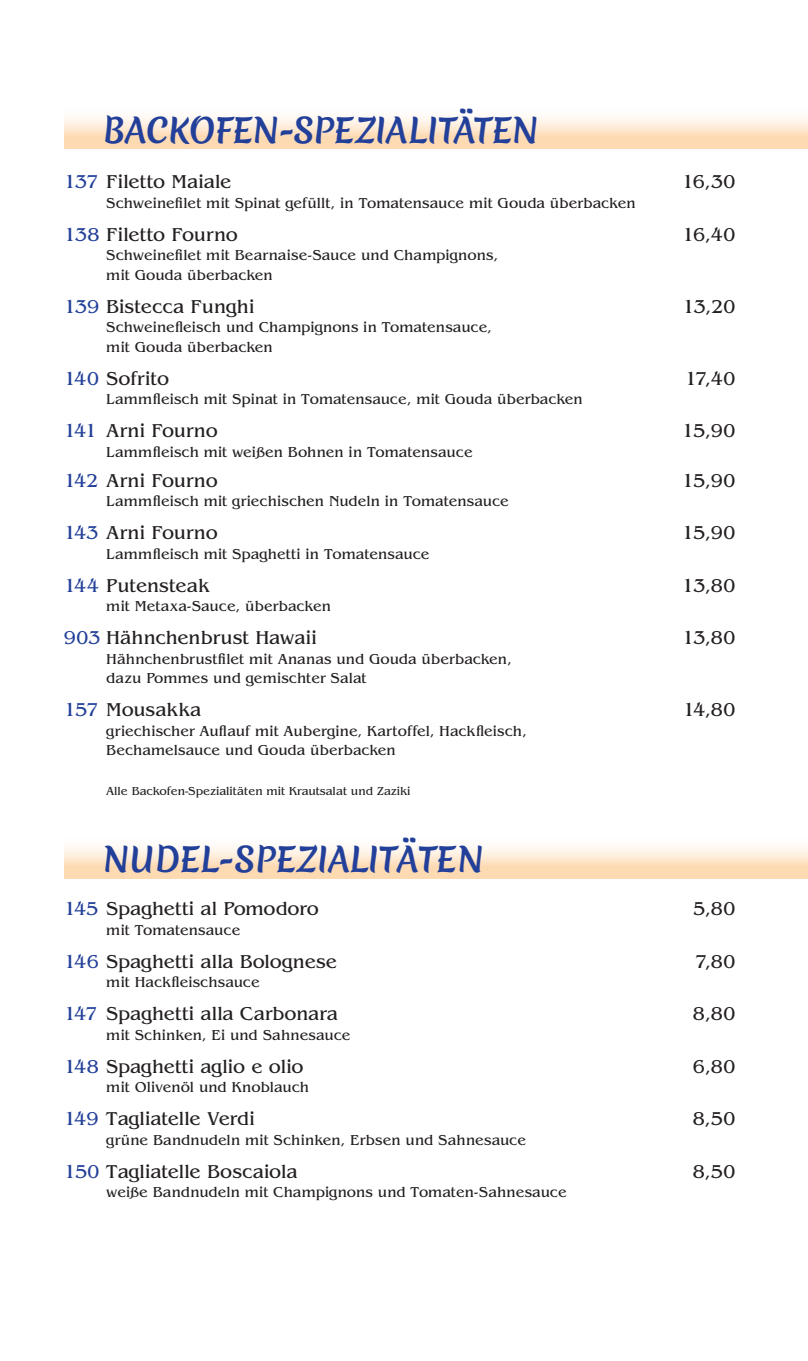
<style>
.page{position:relative;width:808px;height:1361px;background:#fff}
.page>*{position:absolute;margin:0;border:0;box-sizing:border-box;transform-origin:0 0}
.t1{font:700 33px "Merienda";color:#223f99}
.t2{font:19.5px "Benguiat Std";letter-spacing:-.005em;color:#231f20}
.t3{font:15px/19.5px "Benguiat Std";color:#231f20}
.t4{font:12px "Benguiat Std";color:#231f20}
.s1{color:#223f99}
</style>
<div class="page">
<div style="left:64px;top:106px;width:744px;height:43px;background:linear-gradient(to bottom,#feffff,#fed2a2)"></div>
<div style="left:64px;top:836px;width:744px;height:43px;background:linear-gradient(to bottom,#feffff,#fed2a2)"></div>
<h1 class="t1" style="left:103px;top:106px;width:438px">BACKOFEN-SPEZIALITÄTEN</h1>
<h2 class="t2" style="left:64px;top:171px;width:169px"><span class="s1">137</span> Filetto Maiale</h2>
<h2 class="t2" style="left:682px;top:171px;width:55px">16,30</h2>
<p class="t3" style="left:106px;top:193px;width:531px">Schweinefilet mit Spinat gefüllt, in Tomatensauce mit Gouda überbacken</p>
<h2 class="t2" style="left:64px;top:223px;width:176px"><span class="s1">138</span> Filetto Fourno</h2>
<h2 class="t2" style="left:682px;top:223px;width:55px">16,40</h2>
<p class="t3" style="left:106px;top:246px;width:393px">Schweinefilet mit Bearnaise-Sauce und Champignons, mit Gouda überbacken</p>
<h2 class="t2" style="left:64px;top:295px;width:192px"><span class="s1">139</span> Bistecca Funghi</h2>
<h2 class="t2" style="left:682px;top:295px;width:55px">13,20</h2>
<p class="t3" style="left:106px;top:318px;width:387px">Schweinefleisch und Champignons in Tomatensauce, mit Gouda überbacken</p>
<h2 class="t2" style="left:64px;top:367px;width:107px"><span class="s1">140</span> Sofrito</h2>
<h2 class="t2" style="left:685px;top:367px;width:52px">17,40</h2>
<p class="t3" style="left:106px;top:390px;width:478px">Lammfleisch mit Spinat in Tomatensauce, mit Gouda überbacken</p>
<h2 class="t2" style="left:64px;top:420px;width:155px"><span class="s1">141</span> Arni Fourno</h2>
<h2 class="t2" style="left:682px;top:420px;width:55px">15,90</h2>
<p class="t3" style="left:106px;top:442px;width:368px">Lammfleisch mit weißen Bohnen in Tomatensauce</p>
<h2 class="t2" style="left:64px;top:469px;width:155px"><span class="s1">142</span> Arni Fourno</h2>
<h2 class="t2" style="left:682px;top:469px;width:55px">15,90</h2>
<p class="t3" style="left:106px;top:492px;width:404px">Lammfleisch mit griechischen Nudeln in Tomatensauce</p>
<h2 class="t2" style="left:64px;top:522px;width:155px"><span class="s1">143</span> Arni Fourno</h2>
<h2 class="t2" style="left:682px;top:522px;width:55px">15,90</h2>
<p class="t3" style="left:106px;top:544px;width:325px">Lammfleisch mit Spaghetti in Tomatensauce</p>
<h2 class="t2" style="left:64px;top:574px;width:147px"><span class="s1">144</span> Putensteak</h2>
<h2 class="t2" style="left:682px;top:574px;width:55px">13,80</h2>
<p class="t3" style="left:106px;top:597px;width:226px">mit Metaxa-Sauce, überbacken</p>
<h2 class="t2" style="left:64px;top:627px;width:255px"><span class="s1">903</span> Hähnchenbrust Hawaii</h2>
<h2 class="t2" style="left:682px;top:627px;width:55px">13,80</h2>
<p class="t3" style="left:106px;top:649px;width:407px">Hähnchenbrustfilet mit Ananas und Gouda überbacken, dazu Pommes und gemischter Salat</p>
<h2 class="t2" style="left:64px;top:699px;width:139px"><span class="s1">157</span> Mousakka</h2>
<h2 class="t2" style="left:683px;top:699px;width:55px">14,80</h2>
<p class="t3" style="left:106px;top:721px;width:422px">griechischer Auflauf mit Aubergine, Kartoffel, Hackfleisch,<br>Bechamelsauce und Gouda überbacken</p>
<p class="t4" style="left:106px;top:784px;width:306px">Alle Backofen-Spezialitäten mit Krautsalat und Zaziki</p>
<h1 class="t1" style="left:103px;top:836px;width:383px">NUDEL-SPEZIALITÄTEN</h1>
<h2 class="t2" style="left:64px;top:898px;width:256px"><span class="s1">145</span> Spaghetti al Pomodoro</h2>
<h2 class="t2" style="left:693px;top:898px;width:44px">5,80</h2>
<p class="t3" style="left:106px;top:920px;width:136px">mit Tomatensauce</p>
<h2 class="t2" style="left:64px;top:950px;width:275px"><span class="s1">146</span> Spaghetti alla Bolognese</h2>
<h2 class="t2" style="left:695px;top:950px;width:42px">7,80</h2>
<p class="t3" style="left:106px;top:973px;width:155px">mit Hackfleischsauce</p>
<h2 class="t2" style="left:64px;top:1003px;width:276px"><span class="s1">147</span> Spaghetti alla Carbonara</h2>
<h2 class="t2" style="left:693px;top:1003px;width:44px">8,80</h2>
<p class="t3" style="left:106px;top:1025px;width:246px">mit Schinken, Ei und Sahnesauce</p>
<h2 class="t2" style="left:64px;top:1055px;width:241px"><span class="s1">148</span> Spaghetti aglio e olio</h2>
<h2 class="t2" style="left:693px;top:1055px;width:44px">6,80</h2>
<p class="t3" style="left:106px;top:1078px;width:204px">mit Olivenöl und Knoblauch</p>
<h2 class="t2" style="left:64px;top:1108px;width:193px"><span class="s1">149</span> Tagliatelle Verdi</h2>
<h2 class="t2" style="left:693px;top:1108px;width:44px">8,50</h2>
<p class="t3" style="left:106px;top:1130px;width:421px">grüne Bandnudeln mit Schinken, Erbsen und Sahnesauce</p>
<h2 class="t2" style="left:64px;top:1160px;width:235px"><span class="s1">150</span> Tagliatelle Boscaiola</h2>
<h2 class="t2" style="left:693px;top:1160px;width:44px">8,50</h2>
<p class="t3" style="left:106px;top:1183px;width:462px">weiße Bandnudeln mit Champignons und Tomaten-Sahnesauce</p>
</div>
